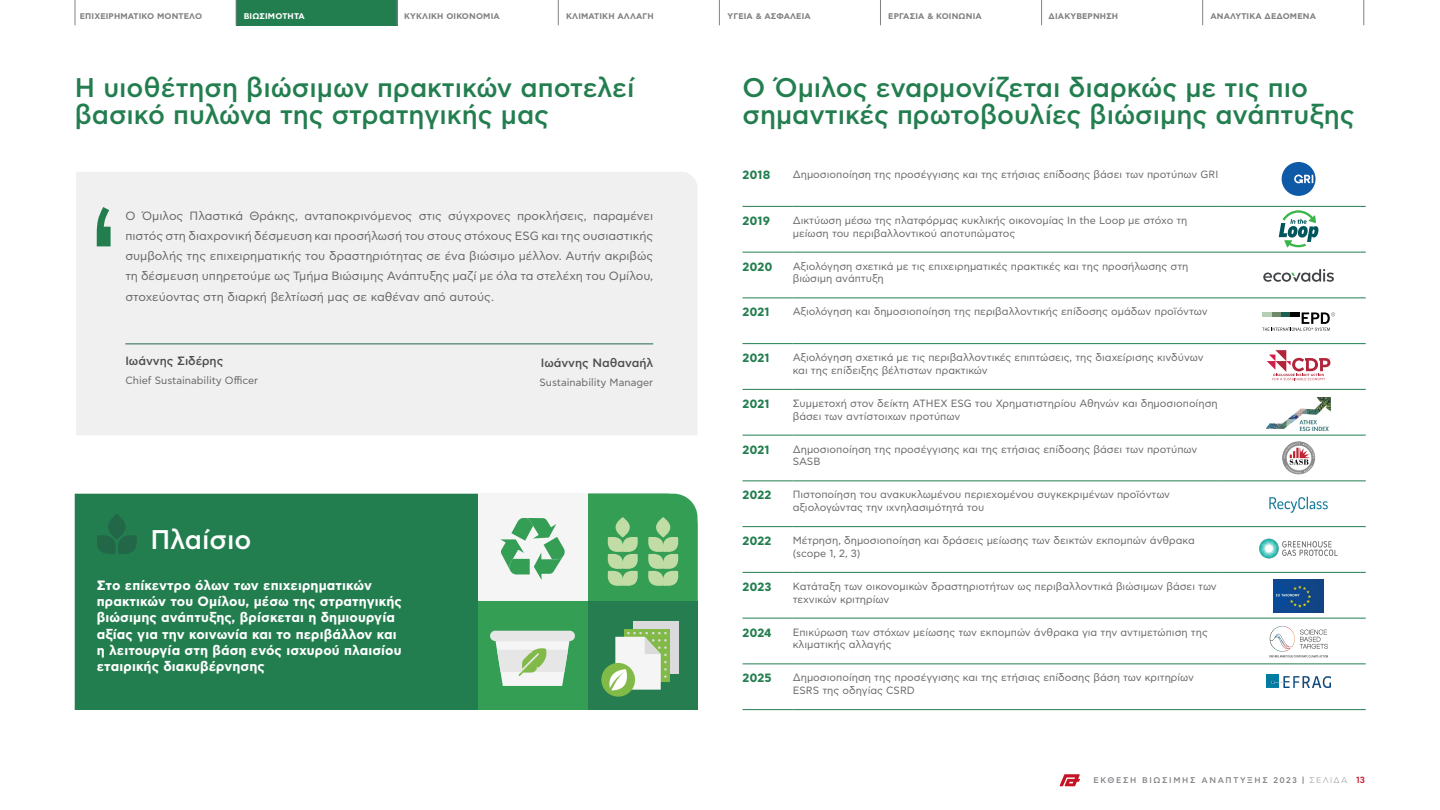
<style>
.page{position:relative;width:1440px;height:810px;background:#fff}
.page>*{position:absolute;margin:0;border:0;box-sizing:border-box;transform-origin:0 0}
.t1{font:500 27px/27.8px "CF Asty Std";color:#237e4f}
.t2{font:500 27px "CF Asty Std";color:#fff}
.t3{font:700 13.5px/16.2px "CF Asty Std";letter-spacing:.01em;color:#fff}
.t4{font:12px/20.2px "CF Asty Std";color:#666;text-align:justify}
.t5{font:700 12px "CF Asty Std";color:#237e4f}
.t6{font:500 12px "CF Asty Std";color:#4d4d4d}
.t7{font:10.5px/12.8px "CF Asty Std";color:#666}
.t8{font:700 8.25px "CF Asty Std";letter-spacing:.02em;color:#808285}
.t9{font:500 8.25px "CF Asty Std";letter-spacing:.2em;color:#808285}
.t10{font:700 8.25px "CF Asty Std";letter-spacing:.02em;color:#fff}
.s1{font-weight:300}
.s2{font-size:9px;color:#c41425}
</style>
<div class="page">
<div style="left:236px;top:0;width:162px;height:25px;background:#237e4f"></div>
<svg style="left:1060px;top:774px;width:20px;height:12px"></svg>
<svg style="left:880px;top:0;width:1px;height:25px"></svg>
<svg style="left:1364px;top:0;width:1px;height:25px"></svg>
<svg style="left:236px;top:0;width:1px;height:25px"></svg>
<svg style="left:75px;top:0;width:1px;height:25px"></svg>
<svg style="left:558px;top:0;width:1px;height:25px"></svg>
<svg style="left:1041px;top:0;width:1px;height:25px"></svg>
<svg style="left:719px;top:0;width:1px;height:25px"></svg>
<svg style="left:1202px;top:0;width:1px;height:25px"></svg>
<svg style="left:397px;top:0;width:1px;height:25px"></svg>
<div style="left:76px;top:172px;width:621px;height:263px;background:#f0f0f0"></div>
<hr style="left:742px;top:206px;width:51px;height:1px;background:#237e4f">
<hr style="left:793px;top:206px;width:427px;height:1px;background:#237e4f">
<hr style="left:1220px;top:206px;width:146px;height:1px;background:#237e4f">
<hr style="left:742px;top:252px;width:51px;height:1px;background:#237e4f">
<hr style="left:793px;top:252px;width:427px;height:1px;background:#237e4f">
<hr style="left:1220px;top:252px;width:146px;height:1px;background:#237e4f">
<hr style="left:742px;top:298px;width:51px;height:1px;background:#237e4f">
<hr style="left:793px;top:298px;width:427px;height:1px;background:#237e4f">
<hr style="left:1220px;top:298px;width:146px;height:1px;background:#237e4f">
<hr style="left:742px;top:343px;width:51px;height:1px;background:#237e4f">
<hr style="left:793px;top:343px;width:427px;height:1px;background:#237e4f">
<hr style="left:1220px;top:343px;width:146px;height:1px;background:#237e4f">
<hr style="left:742px;top:389px;width:51px;height:1px;background:#237e4f">
<hr style="left:793px;top:389px;width:427px;height:1px;background:#237e4f">
<hr style="left:1220px;top:389px;width:146px;height:1px;background:#237e4f">
<hr style="left:742px;top:435px;width:51px;height:1px;background:#237e4f">
<hr style="left:793px;top:435px;width:427px;height:1px;background:#237e4f">
<hr style="left:1220px;top:435px;width:146px;height:1px;background:#237e4f">
<hr style="left:742px;top:481px;width:51px;height:1px;background:#237e4f">
<hr style="left:793px;top:481px;width:427px;height:1px;background:#237e4f">
<hr style="left:1220px;top:481px;width:146px;height:1px;background:#237e4f">
<hr style="left:742px;top:526px;width:51px;height:1px;background:#237e4f">
<hr style="left:793px;top:526px;width:427px;height:1px;background:#237e4f">
<hr style="left:1220px;top:526px;width:146px;height:1px;background:#237e4f">
<hr style="left:742px;top:572px;width:51px;height:1px;background:#237e4f">
<hr style="left:793px;top:572px;width:427px;height:1px;background:#237e4f">
<hr style="left:1220px;top:572px;width:146px;height:1px;background:#237e4f">
<hr style="left:742px;top:618px;width:51px;height:1px;background:#237e4f">
<hr style="left:793px;top:618px;width:427px;height:1px;background:#237e4f">
<hr style="left:1220px;top:618px;width:146px;height:1px;background:#237e4f">
<hr style="left:742px;top:664px;width:51px;height:1px;background:#237e4f">
<hr style="left:793px;top:664px;width:427px;height:1px;background:#237e4f">
<hr style="left:1220px;top:664px;width:146px;height:1px;background:#237e4f">
<hr style="left:742px;top:709px;width:51px;height:1px;background:#237e4f">
<hr style="left:793px;top:709px;width:427px;height:1px;background:#237e4f">
<hr style="left:1220px;top:709px;width:146px;height:1px;background:#237e4f">
<div style="left:1282px;top:162px;width:34px;height:34px;background:#0f5aa6;border-radius:50%"></div>
<svg style="left:1294px;top:175px;width:19px;height:8px"></svg>
<svg style="left:1279px;top:210px;width:39px;height:38px"></svg>
<svg style="left:1263px;top:269px;width:71px;height:13px"></svg>
<svg style="left:1267px;top:350px;width:64px;height:30px"></svg>
<img style="left:1282px;top:441px;width:33px;height:33px;border-radius:17px">
<svg style="left:1262px;top:312px;width:73px;height:19px"></svg>
<svg style="left:1269px;top:497px;width:59px;height:16px"></svg>
<img style="left:1267px;top:397px;width:63px;height:34px">
<img style="left:1260px;top:538px;width:77px;height:21px">
<img style="left:1274px;top:580px;width:49px;height:33px">
<img style="left:1273px;top:626px;width:18px;height:4px">
<svg style="left:1269px;top:630px;width:59px;height:27px"></svg>
<img style="left:1267px;top:675px;width:63px;height:13px">
<div style="left:75px;top:494px;width:403px;height:216px;background:#237e4f"></div>
<div style="left:108px;top:514px;width:18px;height:26px;background:#236749;border-radius:50%"></div>
<svg style="left:95px;top:533px;width:44px;height:23px"></svg>
<div style="left:588px;top:602px;width:110px;height:108px;background:#267d4f"></div>
<svg style="left:588px;top:494px;width:110px;height:108px;background:#53ab66"></svg>
<svg style="left:656px;top:517px;width:14px;height:21px"></svg>
<div style="left:633px;top:621px;width:46px;height:52px;background:#dbdbde"></div>
<div style="left:624px;top:629px;width:46px;height:53px;background:#82ba47"></div>
<svg style="left:601px;top:663px;width:34px;height:34px"></svg>
<svg style="left:605px;top:632px;width:62px;height:58px"></svg>
<div style="left:478px;top:494px;width:110px;height:108px;background:#f5f5f5"></div>
<svg style="left:500px;top:518px;width:65px;height:62px"></svg>
<div style="left:478px;top:602px;width:110px;height:108px;background:#339e54"></div>
<div style="left:490px;top:631px;width:85px;height:10px;background:#e6e6e6;border-radius:5px"></div>
<svg style="left:496px;top:641px;width:73px;height:45px;background:#d1e1cd"></svg>
<svg style="left:97px;top:207px;width:14px;height:39px"></svg>
<hr style="left:125px;top:344px;width:528px;height:1px;background:#236749">
<p class="t8" style="left:80px;top:11px;width:124px">ΕΠΙΧΕΙΡΗΜΑΤΙΚΟ ΜΟΝΤΕΛΟ</p>
<p class="t10" style="left:244px;top:11px;width:63px">ΒΙΩΣΙΜΟΤΗΤΑ</p>
<p class="t8" style="left:404px;top:11px;width:97px">ΚΥΚΛΙΚΗ ΟΙΚΟΝΟΜΙΑ</p>
<p class="t8" style="left:566px;top:11px;width:89px">ΚΛΙΜΑΤΙΚΗ ΑΛΛΑΓΗ</p>
<p class="t8" style="left:728px;top:11px;width:85px">ΥΓΕΙΑ &amp; ΑΣΦΑΛΕΙΑ</p>
<p class="t8" style="left:888px;top:11px;width:95px">ΕΡΓΑΣΙΑ &amp; ΚΟΙΝΩΝΙΑ</p>
<p class="t8" style="left:1049px;top:11px;width:71px">ΔΙΑΚΥΒΕΡΝΗΣΗ</p>
<p class="t8" style="left:1211px;top:11px;width:107px">ΑΝΑΛΥΤΙΚΑ ΔΕΔΟΜΕΝΑ</p>
<h1 class="t1" style="left:75px;top:75px;width:561px">Η υιοθέτηση βιώσιμων πρακτικών αποτελεί βασικό πυλώνα της στρατηγικής μας</h1>
<h1 class="t1" style="left:743px;top:75px;width:614px">Ο Όμιλος εναρμονίζεται διαρκώς με τις πιο σημαντικές πρωτοβουλίες βιώσιμης ανάπτυξης</h1>
<p class="t4" style="left:125px;top:206px;width:529px">Ο Όμιλος Πλαστικά Θράκης, ανταποκρινόμενος στις σύγχρονες προκλήσεις, παραμένει πιστός στη διαχρονική δέσμευση και προσήλωσή του στους στόχους ESG και της ουσιαστικής συμβολής της επιχειρηματικής του δραστηριότητας σε ένα βιώσιμο μέλλον. Αυτήν ακριβώς τη δέσμευση υπηρετούμε ως Τμήμα Βιώσιμης Ανάπτυξης μαζί με όλα τα στελέχη του Ομίλου, στοχεύοντας στη διαρκή βελτίωσή μας σε καθέναν από αυτούς.</p>
<p class="t6" style="left:125px;top:354px;width:100px">Ιωάννης Σιδέρης</p>
<p class="t7" style="left:125px;top:374px;width:134px">Chief Sustainability Officer</p>
<h1 class="t2" style="left:150px;top:525px;width:103px">Πλαίσιο</h1>
<p class="t3" style="left:97px;top:578px;width:307px">Στο επίκεντρο όλων των επιχειρηματικών πρακτικών του Ομίλου, μέσω της στρατηγικής βιώσιμης ανάπτυξης, βρίσκεται η δημιουργία αξίας για την κοινωνία και το περιβάλλον και η λειτουργία στη βάση ενός ισχυρού πλαισίου εταιρικής διακυβέρνησης</p>
<p class="t6" style="left:541px;top:356px;width:114px">Ιωάννης Ναθαναήλ</p>
<p class="t7" style="left:539px;top:377px;width:115px">Sustainability Manager</p>
<p class="t5" style="left:742px;top:168px;width:29px">2018</p>
<p class="t7" style="left:793px;top:168px;width:427px">Δημοσιοποίηση της προσέγγισης και της ετήσιας επίδοσης βάσει των προτύπων GRI</p>
<p class="t5" style="left:742px;top:214px;width:29px">2019</p>
<p class="t7" style="left:793px;top:214px;width:396px">Δικτύωση μέσω της πλατφόρμας κυκλικής οικονομίας In the Loop με στόχο τη μείωση του περιβαλλοντικού αποτυπώματος</p>
<p class="t5" style="left:742px;top:260px;width:32px">2020</p>
<p class="t7" style="left:793px;top:260px;width:397px">Αξιολόγηση σχετικά με τις επιχειρηματικές πρακτικές και της προσήλωσης στη βιώσιμη ανάπτυξη</p>
<p class="t5" style="left:742px;top:305px;width:29px">2021</p>
<p class="t7" style="left:793px;top:306px;width:416px">Αξιολόγηση και δημοσιοποίηση της περιβαλλοντικής επίδοσης ομάδων προϊόντων</p>
<p class="t5" style="left:742px;top:351px;width:29px">2021</p>
<p class="t7" style="left:793px;top:351px;width:412px">Αξιολόγηση σχετικά με τις περιβαλλοντικές επιπτώσεις, της διαχείρισης κινδύνων και της επίδειξης βέλτιστων πρακτικών</p>
<p class="t5" style="left:742px;top:397px;width:29px">2021</p>
<p class="t7" style="left:793px;top:397px;width:427px">Συμμετοχή στον δείκτη ATHEX ESG του Χρηματιστηρίου Αθηνών και δημοσιοποίηση βάσει των αντίστοιχων προτύπων</p>
<p class="t5" style="left:742px;top:443px;width:29px">2021</p>
<p class="t7" style="left:793px;top:443px;width:406px">Δημοσιοποίηση της προσέγγισης και της ετήσιας επίδοσης βάσει των προτύπων<br>SASB</p>
<p class="t5" style="left:742px;top:488px;width:30px">2022</p>
<p class="t7" style="left:793px;top:489px;width:379px">Πιστοποίηση του ανακυκλωμένου περιεχομένου συγκεκριμένων προϊόντων αξιολογώντας την ιχνηλασιμότητά του</p>
<p class="t5" style="left:742px;top:534px;width:30px">2022</p>
<p class="t7" style="left:793px;top:534px;width:404px">Μέτρηση, δημοσιοποίηση και δράσεις μείωσης των δεικτών εκπομπών άνθρακα (scope 1, 2, 3)</p>
<p class="t5" style="left:742px;top:580px;width:30px">2023</p>
<p class="t7" style="left:793px;top:580px;width:426px">Κατάταξη των οικονομικών δραστηριοτήτων ως περιβαλλοντικά βιώσιμων βάσει των τεχνικών κριτηρίων</p>
<p class="t5" style="left:742px;top:626px;width:31px">2024</p>
<p class="t7" style="left:793px;top:626px;width:417px">Επικύρωση των στόχων μείωσης των εκπομπών άνθρακα για την αντιμετώπιση της κλιματικής αλλαγής</p>
<p class="t5" style="left:742px;top:671px;width:31px">2025</p>
<p class="t7" style="left:793px;top:672px;width:403px">Δημοσιοποίηση της προσέγγισης και της ετήσιας επίδοσης βάση των κριτηρίων<br>ESRS της οδηγίας CSRD</p>
<p class="t9" style="left:1094px;top:776px;width:273px">ΕΚΘΕΣΗ ΒΙΩΣΙΜΗΣ ΑΝΑΠΤΥΞΗΣ 2023 | <span class="s1">ΣΕΛΙΔΑ</span> <span class="s2">13</span></p>
</div>
